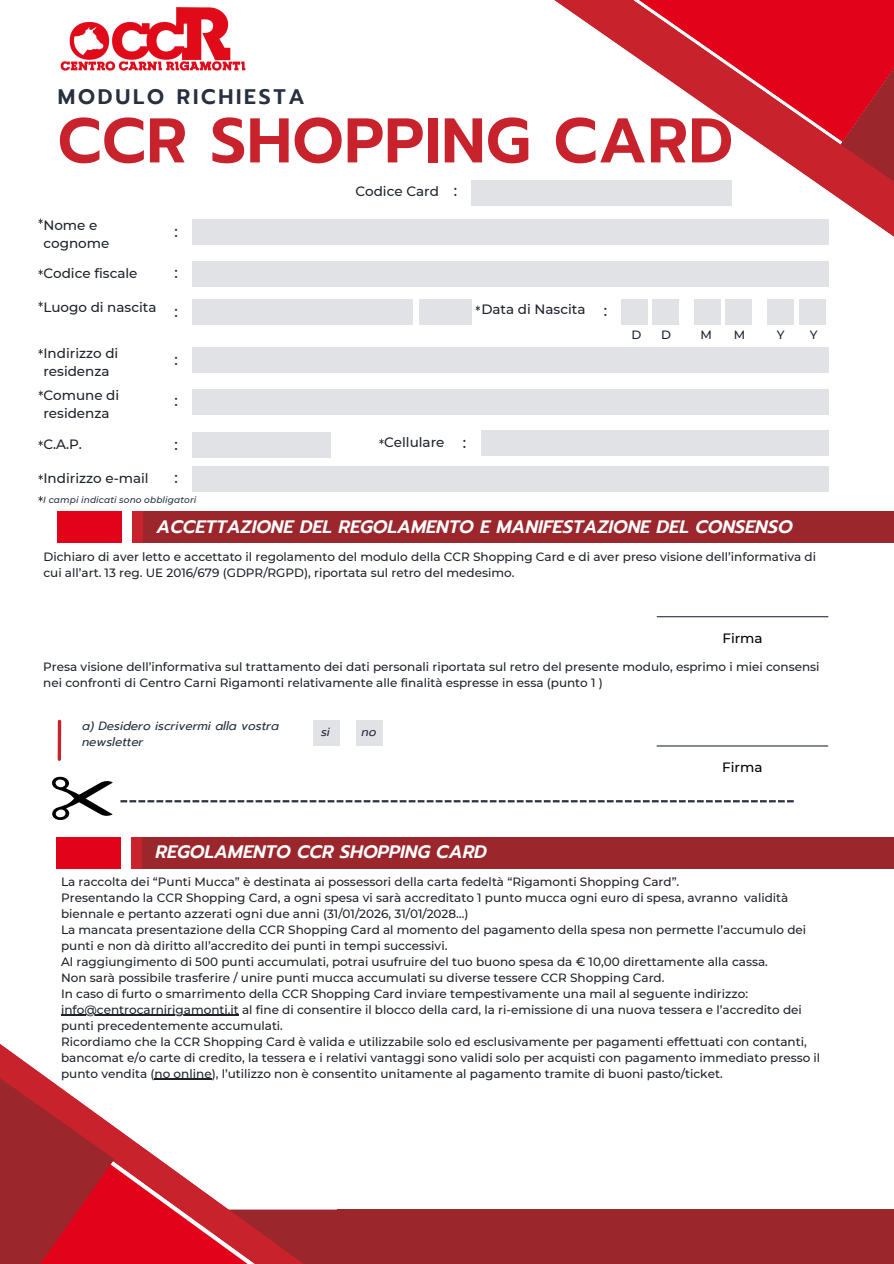
<style>
.page{position:relative;width:894px;height:1264px;background:#fff}
.page>*{position:absolute;margin:0;border:0;box-sizing:border-box;transform-origin:0 0}
.t1{font:600 63px "Prompt";letter-spacing:.01em;color:#c8222c}
.t2{font:600 21px "Prompt";letter-spacing:.13em;color:#27303f}
.t3{font:italic 600 18px "Prompt";color:#fff}
.t4{font:500 15px "Montserrat";color:#1e232b}
.t5{font:500 13.5px/18px "Montserrat";color:#1e232b}
.t6{font:500 13.5px "Montserrat";color:#000}
.t7{font:500 12px/16px "Montserrat";color:#1e232b}
.t8{font:italic 12px/16px "Prompt";color:#27303f}
.t9{font:italic 500 9px "Montserrat";letter-spacing:.01em;color:#27303f}
</style>
<div class="page">
<svg style="left:471px;top:0;width:422px;height:265px"></svg>
<div style="left:337px;top:1209px;width:556px;height:54px;background:#9b262c"></div>
<svg style="left:0;top:1044px;width:337px;height:219px"></svg>
<svg style="left:115px;top:1075px;width:178px;height:188px"></svg>
<hr style="left:656px;top:745px;width:171px;height:1px;background:#27303f">
<svg style="left:0;top:1052px;width:115px;height:211px"></svg>
<div style="left:192px;top:219px;width:636px;height:26px;background:#e1e2e6"></div>
<div style="left:192px;top:261px;width:636px;height:25px;background:#e1e2e6"></div>
<div style="left:192px;top:299px;width:221px;height:26px;background:#e1e2e6"></div>
<div style="left:621px;top:299px;width:27px;height:25px;background:#e1e2e6"></div>
<div style="left:652px;top:299px;width:27px;height:25px;background:#e1e2e6"></div>
<div style="left:694px;top:299px;width:26px;height:25px;background:#e1e2e6"></div>
<div style="left:724px;top:299px;width:27px;height:25px;background:#e1e2e6"></div>
<div style="left:767px;top:299px;width:26px;height:25px;background:#e1e2e6"></div>
<div style="left:798px;top:299px;width:27px;height:25px;background:#e1e2e6"></div>
<div style="left:192px;top:347px;width:636px;height:26px;background:#e1e2e6"></div>
<div style="left:192px;top:389px;width:636px;height:25px;background:#e1e2e6"></div>
<div style="left:192px;top:432px;width:139px;height:26px;background:#e1e2e6"></div>
<div style="left:481px;top:430px;width:347px;height:26px;background:#e1e2e6"></div>
<div style="left:192px;top:466px;width:636px;height:25px;background:#e1e2e6"></div>
<div style="left:419px;top:299px;width:52px;height:25px;background:#e1e2e6"></div>
<div style="left:132px;top:512px;width:761px;height:31px;background:#9b262c"></div>
<div style="left:58px;top:512px;width:64px;height:31px;background:#e2031b"></div>
<div style="left:133px;top:512px;width:10px;height:31px;background:#c8222c"></div>
<hr style="left:657px;top:616px;width:170px;height:1px;background:#27303f">
<div style="left:356px;top:719px;width:26px;height:26px;background:#e1e2e6"></div>
<div style="left:313px;top:719px;width:27px;height:26px;background:#e1e2e6"></div>
<hr style="left:58px;top:721px;width:3px;height:38px;background:#c8222c">
<div style="left:131px;top:836px;width:762px;height:32px;background:#9b262c"></div>
<div style="left:57px;top:836px;width:64px;height:32px;background:#e2031b"></div>
<div style="left:132px;top:836px;width:10px;height:32px;background:#c8222c"></div>
<img style="left:60px;top:7px;width:186px;height:64px">
<div style="left:471px;top:180px;width:260px;height:25px;background:#e1e2e6"></div>
<svg style="left:120px;top:800px;width:673px;height:2px"></svg>
<svg style="left:52px;top:776px;width:61px;height:44px"></svg>
<svg style="left:38px;top:218px;width:5px;height:6px"></svg>
<hr style="left:61px;top:1014px;width:178px;height:1px;background:#1e232b">
<hr style="left:154px;top:1078px;width:58px;height:1px;background:#1e232b">
<svg style="left:38px;top:269px;width:5px;height:6px"></svg>
<svg style="left:38px;top:301px;width:5px;height:6px"></svg>
<svg style="left:38px;top:349px;width:5px;height:5px"></svg>
<svg style="left:39px;top:390px;width:4px;height:6px"></svg>
<svg style="left:38px;top:440px;width:5px;height:6px"></svg>
<svg style="left:38px;top:474px;width:5px;height:6px"></svg>
<svg style="left:38px;top:496px;width:5px;height:5px"></svg>
<svg style="left:379px;top:439px;width:4px;height:5px"></svg>
<svg style="left:475px;top:305px;width:5px;height:6px"></svg>
<p class="t2" style="left:58px;top:81px;width:248px">MODULO RICHIESTA</p>
<p class="t1" style="left:58px;top:94px;width:676px">CCR SHOPPING CARD</p>
<p class="t5" style="left:355px;top:182px;width:85px">Codice Card</p>
<h5 class="t4" style="left:454px;top:182px;width:5px">:</h5>
<h1 class="t5" style="left:43px;top:216px;width:67px">Nome e cognome</h1>
<h5 class="t4" style="left:174px;top:222px;width:5px">:</h5>
<h5 class="t4" style="left:174px;top:264px;width:5px">:</h5>
<p class="t4" style="left:174px;top:302px;width:5px">:</p>
<p class="t5" style="left:43px;top:264px;width:96px">Codice fiscale</p>
<h5 class="t5" style="left:43px;top:298px;width:115px">Luogo di nascita</h5>
<p class="t5" style="left:481px;top:300px;width:106px">Data di Nascita</p>
<p class="t4" style="left:603px;top:302px;width:5px">:</p>
<h5 class="t7" style="left:631px;top:326px;width:11px">D</h5>
<p class="t7" style="left:660px;top:326px;width:11px">D</p>
<h5 class="t7" style="left:700px;top:326px;width:13px">M</h5>
<p class="t7" style="left:733px;top:326px;width:13px">M</p>
<p class="t7" style="left:776px;top:326px;width:9px">Y</p>
<h5 class="t7" style="left:809px;top:326px;width:9px">Y</h5>
<p class="t5" style="left:43px;top:344px;width:76px">Indirizzo di residenza</p>
<p class="t4" style="left:174px;top:350px;width:5px">:</p>
<p class="t4" style="left:174px;top:392px;width:5px">:</p>
<p class="t5" style="left:43px;top:386px;width:77px">Comune di residenza</p>
<p class="t5" style="left:43px;top:435px;width:40px">C.A.P.</p>
<p class="t4" style="left:174px;top:435px;width:5px">:</p>
<p class="t5" style="left:384px;top:433px;width:62px">Cellulare</p>
<p class="t4" style="left:462px;top:433px;width:5px">:</p>
<p class="t5" style="left:43px;top:469px;width:107px">Indirizzo e-mail</p>
<h5 class="t4" style="left:174px;top:469px;width:5px">:</h5>
<p class="t3" style="left:156px;top:513px;width:637px">ACCETTAZIONE DEL REGOLAMENTO E MANIFESTAZIONE DEL CONSENSO</p>
<h4 class="t7" style="left:43px;top:548px;width:774px">Dichiaro di aver letto e accettato il regolamento del modulo della CCR Shopping Card e di aver preso visione dell’informativa di cui all’art. 13 reg. UE 2016/679 (GDPR/RGPD), riportata sul retro del medesimo.</h4>
<p class="t9" style="left:43px;top:494px;width:154px">I campi indicati sono obbligatori</p>
<p class="t6" style="left:722px;top:630px;width:42px">Firma</p>
<p class="t7" style="left:43px;top:658px;width:777px">Presa visione dell’informativa sul trattamento dei dati personali riportata sul retro del presente modulo, esprimo i miei consensi nei confronti di Centro Carni Rigamonti relativamente alle finalità espresse in essa (punto 1 )</p>
<h5 class="t8" style="left:321px;top:723px;width:10px">si</h5>
<p class="t8" style="left:361px;top:723px;width:16px">no</p>
<p class="t8" style="left:82px;top:717px;width:198px">a) Desidero iscrivermi alla vostra newsletter</p>
<p class="t3" style="left:155px;top:838px;width:333px">REGOLAMENTO CCR SHOPPING CARD</p>
<h2 class="t6" style="left:722px;top:759px;width:42px">Firma</h2>
<p class="t7" style="left:61px;top:873px;width:746px">La raccolta dei “Punti Mucca” è destinata ai possessori della carta fedeltà “Rigamonti Shopping Card”.<br>Presentando la CCR Shopping Card, a ogni spesa vi sarà accreditato 1 punto mucca ogni euro di spesa, avranno validità biennale e pertanto azzerati ogni due anni (31/01/2026, 31/01/2028…)<br>La mancata presentazione della CCR Shopping Card al momento del pagamento della spesa non permette l’accumulo dei punti e non dà diritto all’accredito dei punti in tempi successivi.<br>Al raggiungimento di 500 punti accumulati, potrai usufruire del tuo buono spesa da € 10,00 direttamente alla cassa.<br>Non sarà possibile trasferire / unire punti mucca accumulati su diverse tessere CCR Shopping Card.<br>In caso di furto o smarrimento della CCR Shopping Card inviare tempestivamente una mail al seguente indirizzo:</p>
<p class="t7" style="left:61px;top:1001px;width:760px">info@centrocarnirigamonti.it al fine di consentire il blocco della card, la ri-emissione di una nuova tessera e l’accredito dei punti precedentemente accumulati.<br>Ricordiamo che la CCR Shopping Card è valida e utilizzabile solo ed esclusivamente per pagamenti effettuati con contanti, bancomat e/o carte di credito, la tessera e i relativi vantaggi sono validi solo per acquisti con pagamento immediato presso il punto vendita (no online), l’utilizzo non è consentito unitamente al pagamento tramite di buoni pasto/ticket.</p>
</div>
